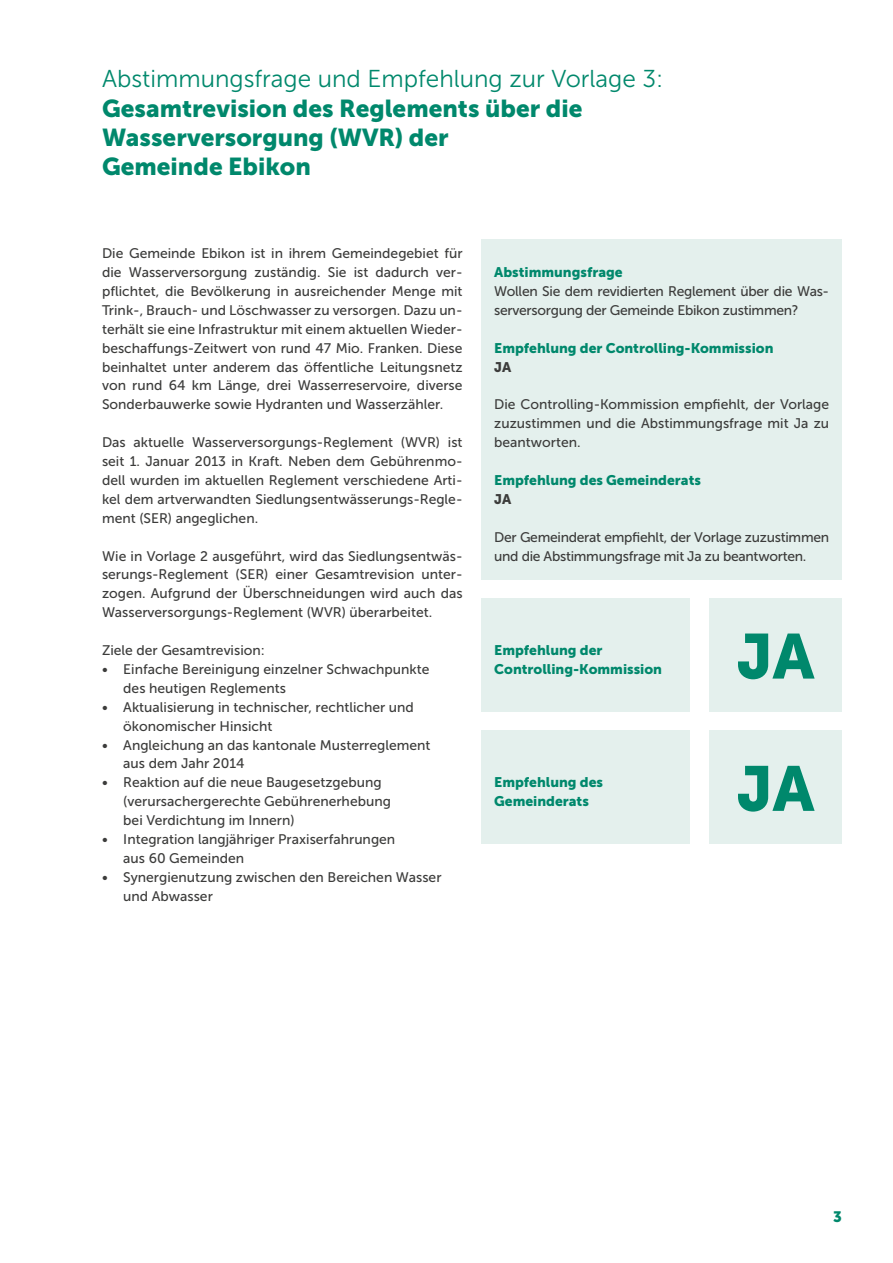
<style>
.page{position:relative;width:893px;height:1263px;background:#fff}
.page>*{position:absolute;margin:0;border:0;box-sizing:border-box;transform-origin:0 0}
.t1{font:63px "Museo Sans 900";color:#00886c}
.t2{font:24.3px/29.2px "Museo Sans 900";color:#00886c}
.t3{font:24.3px "Museo Sans 300";color:#00886c}
.t4{font:15px "Museo Sans 900";color:#00886c}
.t5{font:13.8px/18.9px "Museo Sans 500";color:#3c3c3b}
.t6{font:13.8px/18.9px "Museo Sans 500";letter-spacing:-.02em;color:#3c3c3b}
.t7{font:13.8px/18.9px "Museo Sans 900";color:#00886c}
.t8{font:13.8px "Museo Sans 900";color:#3c3c3b}
</style>
<div class="page">
<div style="left:481px;top:239px;width:361px;height:340px;background:#e4f0ed"></div>
<div style="left:481px;top:731px;width:209px;height:113px;background:#e4f0ed"></div>
<div style="left:709px;top:730px;width:133px;height:114px;background:#e4f0ed"></div>
<div style="left:709px;top:598px;width:133px;height:114px;background:#e4f0ed"></div>
<div style="left:481px;top:599px;width:209px;height:113px;background:#e4f0ed"></div>
<h2 class="t3" style="left:102px;top:66px;width:563px">Abstimmungsfrage und Empfehlung zur Vorlage 3:</h2>
<h2 class="t2" style="left:102px;top:93px;width:482px">Gesamtrevision des Reglements über die<br>Wasserversorgung (WVR) der<br>Gemeinde Ebikon</h2>
<p class="t5" style="left:102px;top:244px;width:362px;text-align:justify">Die Gemeinde Ebikon ist in ihrem Gemeindegebiet für die Wasserversorgung zuständig. Sie ist dadurch ver&shy;pflichtet, die Bevölkerung in ausreichender Menge mit Trink-, Brauch- und Löschwasser zu versorgen. Dazu un&shy;terhält sie eine Infrastruktur mit einem aktuellen Wieder&shy;beschaffungs-Zeitwert von rund 47 Mio. Franken. Diese beinhaltet unter anderem das öffentliche Leitungsnetz von rund 64 km Länge, drei Wasserreservoire, diverse Sonderbauwerke sowie Hydranten und Wasserzähler.</p>
<p class="t5" style="left:102px;top:433px;width:362px;text-align:justify">Das aktuelle Wasserversorgungs-Reglement (WVR) ist seit 1. Januar 2013 in Kraft. Neben dem Gebührenmo&shy;dell wurden im aktuellen Reglement verschiedene Arti&shy;kel dem artverwandten Siedlungsentwässerungs-Regle&shy;ment (SER) angeglichen.</p>
<p class="t5" style="left:102px;top:546px;width:362px;text-align:justify">Wie in Vorlage 2 ausgeführt, wird das Siedlungsentwäs&shy;serungs-Reglement (SER) einer Gesamtrevision unter&shy;zogen. Aufgrund der Überschneidungen wird auch das Wasserversorgungs-Reglement (WVR) überarbeitet.</p>
<p class="t5" style="left:102px;top:641px;width:164px">Ziele der Gesamtrevision:</p>
<p class="t5" style="left:123px;top:660px;width:308px;text-indent:-21px">• Einfache Bereinigung einzelner Schwachpunkte des heutigen Reglements</p>
<p class="t5" style="left:123px;top:697px;width:292px;text-indent:-21px">• Aktualisierung in technischer, rechtlicher und ökonomischer Hinsicht</p>
<p class="t5" style="left:123px;top:735px;width:309px;text-indent:-21px">• Angleichung an das kantonale Musterreglement aus dem Jahr 2014</p>
<p class="t5" style="left:123px;top:773px;width:269px;text-indent:-21px">• Reaktion auf die neue Baugesetzgebung (verursachergerechte Gebührenerhebung bei Verdichtung im Innern)</p>
<p class="t5" style="left:123px;top:830px;width:273px;text-indent:-21px">• Integration langjähriger Praxiserfahrungen aus 60 Gemeinden</p>
<p class="t5" style="left:123px;top:868px;width:320px;text-indent:-21px">• Synergienutzung zwischen den Bereichen Wasser und Abwasser</p>
<p class="t7" style="left:494px;top:263px;width:130px">Abstimmungsfrage</p>
<p class="t6" style="left:494px;top:282px;width:336px">Wollen Sie dem revidierten Reglement über die Was&shy;serversorgung der Gemeinde Ebikon zustimmen?</p>
<p class="t7" style="left:494px;top:338px;width:281px">Empfehlung der Controlling-Kommission</p>
<p class="t8" style="left:494px;top:359px;width:19px">JA</p>
<p class="t5" style="left:494px;top:395px;width:336px;text-align:justify">Die Controlling-Kommission empfiehlt, der Vorlage zuzustimmen und die Abstimmungsfrage mit Ja zu beantworten.</p>
<p class="t7" style="left:494px;top:471px;width:208px">Empfehlung des Gemeinderats</p>
<p class="t8" style="left:494px;top:491px;width:19px">JA</p>
<p class="t6" style="left:494px;top:527px;width:336px">Der Gemeinderat empfiehlt, der Vorlage zuzustimmen und die Abstimmungsfrage mit Ja zu beantworten.</p>
<p class="t7" style="left:494px;top:641px;width:169px">Empfehlung der<br>Controlling-Kommission</p>
<h1 class="t1" style="left:737px;top:621px;width:79px">JA</h1>
<p class="t7" style="left:494px;top:773px;width:110px">Empfehlung des<br>Gemeinderats</p>
<h1 class="t1" style="left:737px;top:753px;width:79px">JA</h1>
<p class="t4" style="left:833px;top:1208px;width:10px">3</p>
</div>
